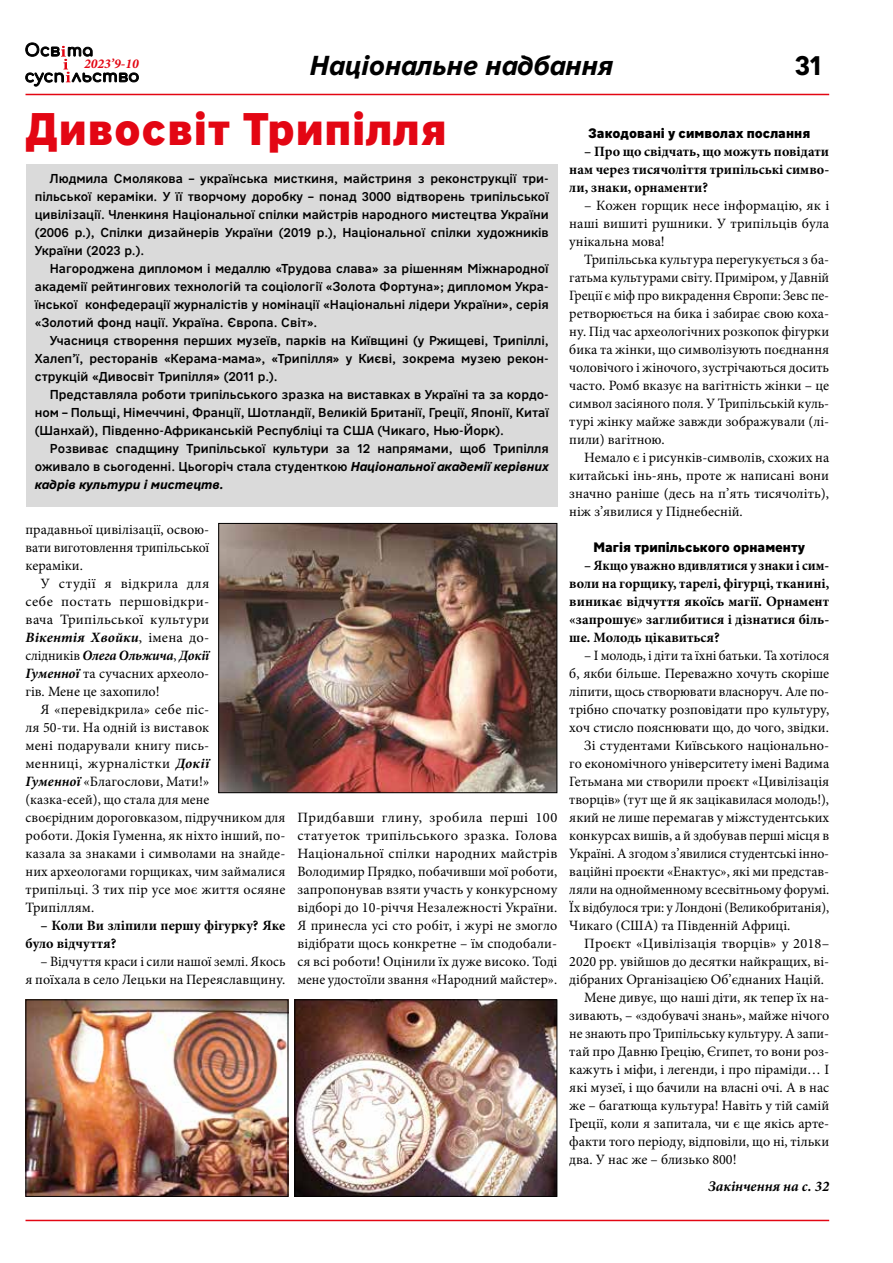
<style>
.page{position:relative;width:893px;height:1263px;background:#fff}
.page>*{position:absolute;margin:0;border:0;box-sizing:border-box;transform-origin:0 0}
.t1{font:900 45px "Nort";letter-spacing:.015em;color:#e30613}
.t2{font:italic 700 27px "Nort";color:#000}
.t3{font:700 27px "Nort";color:#000}
.t4{font:italic 700 14.7px "Minion Pro";color:#000}
.t5{font:14.25px/18px "Minion Pro";color:#000;text-align:justify}
.t6{font:700 14.25px/18px "Minion Pro";color:#000;text-align:justify;scale:.96 1}
.t7{font:14.25px/18px "Minion Pro";color:#000;text-align:right;scale:.96 1}
.t8{font:700 14.25px/18px "Minion Pro";color:#000}
.t9{font:900 13.5px "Nort";color:#000}
.t10{font:italic 700 13.5px "Minion Pro";color:#e30613}
.t11{font:500 12.75px/18px "Nort";color:#000;text-align:justify}
.s1{font-weight:700;font-style:italic}
</style>
<div class="page">
<hr style="left:26px;top:94px;width:803px;height:1px;background:#e30613">
<svg style="left:25px;top:43px;width:114px;height:44px"></svg>
<hr style="left:26px;top:1220px;width:803px;height:1px;background:#e30613">
<div style="left:26px;top:165px;width:531px;height:342px;background:#dadada"></div>
<img style="left:220px;top:525px;width:335px;height:266px">
<div style="left:218px;top:523px;width:339px;height:270px;border:1px solid #000"></div>
<img style="left:28px;top:1001px;width:258px;height:194px">
<div style="left:26px;top:999px;width:262px;height:198px;border:1px solid #000"></div>
<img style="left:296px;top:1001px;width:259px;height:194px">
<div style="left:294px;top:999px;width:263px;height:198px;border:1px solid #000"></div>
<p class="t10" style="left:84px;top:54px;width:56px">2023’9-10</p>
<h2 class="t2" style="left:310px;top:47px;width:305px">Національне надбання</h2>
<h2 class="t3" style="left:795px;top:47px;width:28px">31</h2>
<h1 class="t1" style="left:26px;top:99px;width:423px">Дивосвіт Трипілля</h1>
<p class="t11" style="left:35px;top:169px;width:515px;text-indent:15px">Людмила Смолякова – українська мисткиня, майстриня з реконструкції три&shy;пільської кераміки. У її творчому доробку – понад 3000 відтворень трипільської цивілізації. Членкиня Національної спілки майстрів народного мистецтва України (2006 р.), Спілки дизайнерів України (2019 р.), Національної спілки художників України (2023 р.).</p>
<p class="t11" style="left:35px;top:259px;width:515px;text-indent:15px">Нагороджена дипломом і медаллю «Трудова слава» за рішенням Міжнародної академії рейтингових технологій та соціології «Золота Фортуна»; дипломом Укра&shy;їнської конфедерації журналістів у номінації «Національні лідери України», серія «Золотий фонд нації. Україна. Європа. Світ».</p>
<p class="t11" style="left:35px;top:331px;width:515px;text-indent:15px">Учасниця створення перших музеїв, парків на Київщині (у Ржищеві, Трипіллі, Халеп’ї, ресторанів «Керама-мама», «Трипілля» у Києві, зокрема музею рекон&shy;струкцій «Дивосвіт Трипілля» (2011 р.).</p>
<p class="t11" style="left:35px;top:385px;width:515px;text-indent:15px">Представляла роботи трипільського зразка на виставках в Україні та за кордо&shy;ном – Польщі, Німеччині, Франції, Шотландії, Великій Британії, Греції, Японії, Китаї (Шанхай), Південно-Африканській Республіці та США (Чикаго, Нью-Йорк).</p>
<p class="t11" style="left:35px;top:439px;width:515px;text-indent:15px">Розвиває спадщину Трипільської культури за 12 напрямами, щоб Трипілля оживало в сьогоденні. Цьогоріч стала студенткою <span class="s1">Національної академії керівних кадрів культури і мистецтв.</span></p>
<p class="t5" style="left:26px;top:520px;width:185px">прадавньої цивілізації, освою&shy;вати виготовлення трипільської кераміки.</p>
<p class="t5" style="left:26px;top:574px;width:185px;text-indent:15px">У студії я відкрила для себе постать першовідкри&shy;вача Трипільської культури <span class="s1">Вікентія Хвойки</span>, імена до&shy;слідників <span class="s1">Олега Ольжича</span>, <span class="s1">Докії Гуменної</span> та сучасних археоло&shy;гів. Мене це захопило!</p>
<p class="t5" style="left:26px;top:700px;width:261px;text-align:left;text-indent:15px">Я «перевідкрила» себе піс-<br>ля 50-ти. На одній із виставок<br>мені подарували книгу пись-<br>менниці, журналістки <span class="s1">Докії<br>Гуменної</span> «Благослови, Мати!» (казка-есей), що стала для мене<br>своєрідним дороговказом, підручником для роботи. Докія Гуменна, як ніхто інший, по&shy;казала за знаками і символами на знайде&shy;них археологами горщиках, чим займалися трипільці. З тих пір усе моє життя осяяне<br>Трипіллям.</p>
<p class="t8" style="left:26px;top:916px;width:261px;text-indent:15px">– Коли Ви зліпили першу фігурку? Яке було відчуття?</p>
<p class="t7" style="left:26px;top:952px;width:272px">– Відчуття краси і сили нашої землі. Якось<br>я поїхала в село Лецьки на Переяславщину.</p>
<p class="t5" style="left:297px;top:808px;width:261px">Придбавши глину, зробила перші 100 статуеток трипільського зразка. Голова Національної спілки народних майстрів Володимир Прядко, побачивши мої роботи, запропонував взяти участь у конкурсному відборі до 10-річчя Незалежності України.<br>Я принесла усі сто робіт, і журі не змогло відібрати щось конкретне – їм сподобали&shy;ся всі роботи! Оцінили їх дуже високо. Тоді мене удостоїли звання «Народний майстер».</p>
<p class="t9" style="left:588px;top:124px;width:223px">Закодовані у символах послання</p>
<p class="t8" style="left:569px;top:142px;width:261px;text-align:justify;text-indent:15px">– Про що свідчать, що можуть повідати нам через тисячоліття трипільські симво&shy;ли, знаки, орнаменти?</p>
<p class="t5" style="left:569px;top:196px;width:261px;text-indent:15px">– Кожен горщик несе інформацію, як і наші вишиті рушники. У трипільців була унікальна мова!</p>
<p class="t5" style="left:569px;top:250px;width:261px;text-indent:15px">Трипільська культура перегукується з ба&shy;гатьма культурами світу. Приміром, у Давній Греції є міф про викрадення Європи: Зевс пе&shy;ретворюється на бика і забирає свою коха&shy;ну. Під час археологічних розкопок фігурки бика та жінки, що символізують поєднання чоловічого і жіночого, зустрічаються досить часто. Ромб вказує на вагітність жінки – це символ засіяного поля. У Трипільській куль&shy;турі жінку майже завжди зображували (лі&shy;пили) вагітною.</p>
<p class="t5" style="left:569px;top:448px;width:261px;text-indent:15px">Немало є і рисунків-символів, схожих на китайські інь-янь, проте ж написані вони значно раніше (десь на п’ять тисячоліть), ніж з’явилися у Піднебесній.</p>
<p class="t9" style="left:593px;top:538px;width:213px">Магія трипільського орнаменту</p>
<p class="t6" style="left:569px;top:556px;width:272px;text-indent:15px">– Якщо уважно вдивлятися у знаки і сим&shy;воли на горщику, тарелі, фігурці, тканині, виникає відчуття якоїсь магії. Орнамент «запрошує» заглибитися і дізнатися біль&shy;ше. Молодь цікавиться?</p>
<p class="t5" style="left:584px;top:646px;width:246px">– І молодь, і діти та їхні батьки. Та хотілося</p>
<p class="t5" style="left:569px;top:664px;width:261px">б, якби більше. Переважно хочуть скоріше</p>
<p class="t5" style="left:569px;top:682px;width:261px">ліпити, щось створювати власноруч. Але по-</p>
<p class="t5" style="left:569px;top:700px;width:261px">трібно спочатку розповідати про культуру,</p>
<p class="t5" style="left:569px;top:718px;width:261px">хоч стисло пояснювати що, до чого, звідки.</p>
<p class="t5" style="left:584px;top:736px;width:246px">Зі студентами Київського національно-</p>
<p class="t5" style="left:569px;top:754px;width:261px">го економічного університету імені Вадима</p>
<p class="t5" style="left:569px;top:772px;width:261px">Гетьмана ми створили проєкт «Цивілізація</p>
<p class="t5" style="left:569px;top:790px;width:261px">творців» (тут ще й як зацікавилася молодь!),</p>
<p class="t5" style="left:569px;top:808px;width:261px">який не лише перемагав у міжстудентських</p>
<p class="t5" style="left:569px;top:826px;width:261px">конкурсах вишів, а й здобував перші місця в</p>
<p class="t7" style="left:569px;top:844px;width:272px">Україні. А згодом з’явилися студентські інно-</p>
<p class="t5" style="left:569px;top:862px;width:261px">ваційні проєкти «Енактус», які ми представ-</p>
<p class="t5" style="left:569px;top:880px;width:261px">ляли на однойменному всесвітньому форумі.</p>
<p class="t7" style="left:569px;top:898px;width:272px">Їх відбулося три: у Лондоні (Великобританія),</p>
<p class="t5" style="left:569px;top:916px;width:223px">Чикаго (США) та Південній Африці.</p>
<p class="t5" style="left:584px;top:934px;width:246px">Проєкт «Цивілізація творців» у 2018–</p>
<p class="t5" style="left:569px;top:952px;width:261px">2020 рр. увійшов до десятки найкращих, ві-</p>
<p class="t5" style="left:569px;top:970px;width:256px">дібраних Організацією Об’єднаних Націй.</p>
<p class="t5" style="left:584px;top:988px;width:246px">Мене дивує, що наші діти, як тепер їх на-</p>
<p class="t5" style="left:569px;top:1006px;width:261px">зивають, – «здобувачі знань», майже нічого</p>
<p class="t5" style="left:569px;top:1024px;width:261px">не знають про Трипільську культуру. А запи-</p>
<p class="t5" style="left:569px;top:1042px;width:261px">тай про Давню Грецію, Єгипет, то вони роз-</p>
<p class="t5" style="left:569px;top:1060px;width:261px">кажуть і міфи, і легенди, і про піраміди… І</p>
<p class="t5" style="left:569px;top:1078px;width:261px">які музеї, і що бачили на власні очі. А в нас</p>
<p class="t5" style="left:569px;top:1096px;width:261px">же – багатюща культура! Навіть у тій самій</p>
<p class="t5" style="left:569px;top:1114px;width:261px">Греції, коли я запитала, чи є ще якісь арте-</p>
<p class="t5" style="left:569px;top:1132px;width:261px">факти того періоду, відповіли, що ні, тільки</p>
<p class="t5" style="left:569px;top:1150px;width:169px">два. У нас же – близько 800!</p>
<p class="t4" style="left:708px;top:1175px;width:123px">Закінчення на с. 32</p>
</div>
